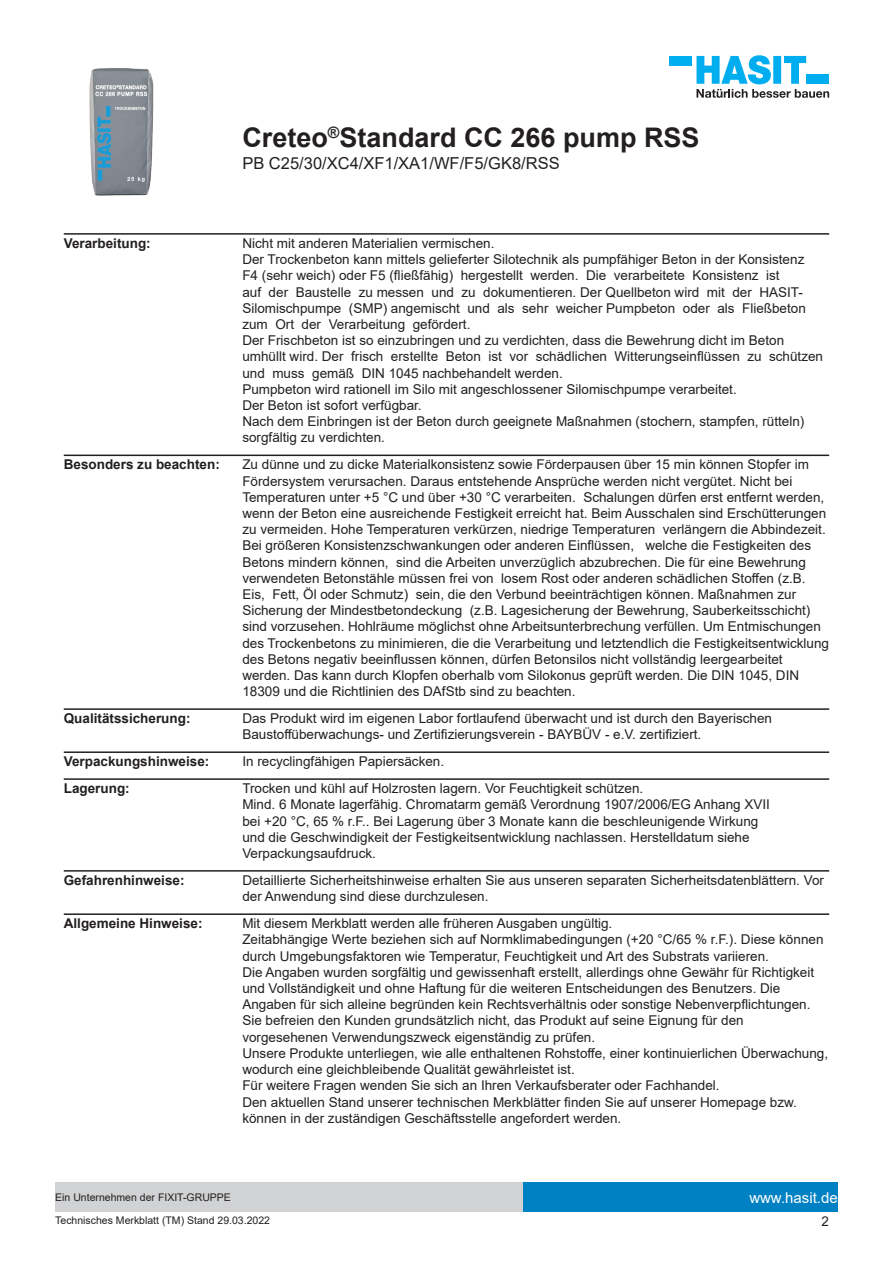
<style>
.page{position:relative;width:893px;height:1263px;background:#fff}
.page>*{position:absolute;margin:0;border:0;box-sizing:border-box;transform-origin:0 0}
.t1{font:700 27px "Arial";color:#231f20}
.t2{font:16.5px "Arial";color:#231f20}
.t3{font:15px "Arial";color:#fff}
.t4{font:13.5px/16.2px "Arial";color:#231f20}
.t5{font:700 13.5px "Arial";color:#231f20}
.t6{font:10.5px "Arial";color:#231f20}
</style>
<div class="page">
<img style="left:89px;top:68px;width:65px;height:128px">
<div style="left:669px;top:56px;width:23px;height:10px;background:#00aeef"></div>
<svg style="left:696px;top:55px;width:133px;height:43px"></svg>
<div style="left:523px;top:1182px;width:315px;height:30px;background:#0081c3"></div>
<div style="left:55px;top:1182px;width:468px;height:30px;background:#d1d2d4"></div>
<hr style="left:64px;top:233px;width:765px;height:2px;background:#231f20">
<hr style="left:64px;top:455px;width:765px;height:1px;background:#231f20">
<hr style="left:64px;top:708px;width:765px;height:2px;background:#231f20">
<hr style="left:64px;top:751px;width:765px;height:2px;background:#231f20">
<hr style="left:64px;top:778px;width:765px;height:2px;background:#231f20">
<hr style="left:64px;top:870px;width:765px;height:2px;background:#231f20">
<hr style="left:64px;top:913px;width:765px;height:2px;background:#231f20">
<h1 class="t1" style="left:242px;top:119px;width:459px">Creteo<sup>®</sup>Standard CC 266 pump RSS</h1>
<p class="t2" style="left:242px;top:152px;width:319px">PB C25/30/XC4/XF1/XA1/WF/F5/GK8/RSS</p>
<p class="t5" style="left:64px;top:234px;width:89px">Verarbeitung:</p>
<p class="t4" style="left:242px;top:235px;width:582px">Nicht mit anderen Materialien vermischen.<br>Der Trockenbeton kann mittels gelieferter Silotechnik als pumpfähiger Beton in der Konsistenz F4 (sehr weich) oder F5 (fließfähig) hergestellt werden. Die verarbeitete Konsistenz ist<br>auf der Baustelle zu messen und zu dokumentieren. Der Quellbeton wird mit der HASIT-Silomischpumpe (SMP) angemischt und als sehr weicher Pumpbeton oder als Fließbeton zum Ort der Verarbeitung gefördert.<br>Der Frischbeton ist so einzubringen und zu verdichten, dass die Bewehrung dicht im Beton umhüllt wird. Der frisch erstellte Beton ist vor schädlichen Witterungseinflüssen zu schützen und muss gemäß DIN 1045 nachbehandelt werden.<br>Pumpbeton wird rationell im Silo mit angeschlossener Silomischpumpe verarbeitet.<br>Der Beton ist sofort verfügbar.<br>Nach dem Einbringen ist der Beton durch geeignete Maßnahmen (stochern, stampfen, rütteln) sorgfältig zu verdichten.</p>
<p class="t5" style="left:64px;top:455px;width:158px">Besonders zu beachten:</p>
<p class="t4" style="left:242px;top:456px;width:588px">Zu dünne und zu dicke Materialkonsistenz sowie Förderpausen über 15 min können Stopfer im Fördersystem verursachen. Daraus entstehende Ansprüche werden nicht vergütet. Nicht bei Temperaturen unter +5 °C und über +30 °C verarbeiten. Schalungen dürfen erst entfernt werden, wenn der Beton eine ausreichende Festigkeit erreicht hat. Beim Ausschalen sind Erschütterungen zu vermeiden. Hohe Temperaturen verkürzen, niedrige Temperaturen verlängern die Abbindezeit.<br>Bei größeren Konsistenzschwankungen oder anderen Einflüssen, welche die Festigkeiten des Betons mindern können, sind die Arbeiten unverzüglich abzubrechen. Die für eine Bewehrung verwendeten Betonstähle müssen frei von losem Rost oder anderen schädlichen Stoffen (z.B.<br>Eis, Fett, Öl oder Schmutz) sein, die den Verbund beeinträchtigen können. Maßnahmen zur Sicherung der Mindestbetondeckung (z.B. Lagesicherung der Bewehrung, Sauberkeitsschicht) sind vorzusehen. Hohlräume möglichst ohne Arbeitsunterbrechung verfüllen. Um Entmischungen des Trockenbetons zu minimieren, die die Verarbeitung und letztendlich die Festigkeitsentwicklung des Betons negativ beeinflussen können, dürfen Betonsilos nicht vollständig leergearbeitet werden. Das kann durch Klopfen oberhalb vom Silokonus geprüft werden. Die DIN 1045, DIN 18309 und die Richtlinien des DAfStb sind zu beachten.</p>
<p class="t5" style="left:64px;top:709px;width:128px">Qualitätssicherung:</p>
<p class="t4" style="left:242px;top:710px;width:531px">Das Produkt wird im eigenen Labor fortlaufend überwacht und ist durch den Bayerischen<br>Baustoffüberwachungs- und Zertifizierungsverein - BAYBÜV - e.V. zertifiziert.</p>
<p class="t5" style="left:64px;top:752px;width:147px">Verpackungshinweise:</p>
<p class="t4" style="left:242px;top:753px;width:203px">In recyclingfähigen Papiersäcken.</p>
<p class="t5" style="left:64px;top:779px;width:68px">Lagerung:</p>
<p class="t4" style="left:242px;top:780px;width:529px">Trocken und kühl auf Holzrosten lagern. Vor Feuchtigkeit schützen.<br>Mind. 6 Monate lagerfähig. Chromatarm gemäß Verordnung 1907/2006/EG Anhang XVII bei +20 °C, 65 % r.F.. Bei Lagerung über 3 Monate kann die beschleunigende Wirkung und die Geschwindigkeit der Festigkeitsentwicklung nachlassen. Herstelldatum siehe Verpackungsaufdruck.</p>
<p class="t5" style="left:64px;top:871px;width:122px">Gefahrenhinweise:</p>
<p class="t4" style="left:242px;top:872px;width:583px">Detaillierte Sicherheitshinweise erhalten Sie aus unseren separaten Sicherheitsdatenblättern. Vor der Anwendung sind diese durchzulesen.</p>
<p class="t5" style="left:64px;top:914px;width:140px">Allgemeine Hinweise:</p>
<p class="t4" style="left:242px;top:915px;width:587px">Mit diesem Merkblatt werden alle früheren Ausgaben ungültig.<br>Zeitabhängige Werte beziehen sich auf Normklimabedingungen (+20 °C/65 % r.F.). Diese können durch Umgebungsfaktoren wie Temperatur, Feuchtigkeit und Art des Substrats variieren.<br>Die Angaben wurden sorgfältig und gewissenhaft erstellt, allerdings ohne Gewähr für Richtigkeit und Vollständigkeit und ohne Haftung für die weiteren Entscheidungen des Benutzers. Die Angaben für sich alleine begründen kein Rechtsverhältnis oder sonstige Nebenverpflichtungen.<br>Sie befreien den Kunden grundsätzlich nicht, das Produkt auf seine Eignung für den vorgesehenen Verwendungszweck eigenständig zu prüfen.<br>Unsere Produkte unterliegen, wie alle enthaltenen Rohstoffe, einer kontinuierlichen Überwachung, wodurch eine gleichbleibende Qualität gewährleistet ist.<br>Für weitere Fragen wenden Sie sich an Ihren Verkaufsberater oder Fachhandel.<br>Den aktuellen Stand unserer technischen Merkblätter finden Sie auf unserer Homepage bzw. können in der zuständigen Geschäftsstelle angefordert werden.</p>
<p class="t6" style="left:55px;top:1190px;width:177px">Ein Unternehmen der FIXIT-GRUPPE</p>
<p class="t3" style="left:749px;top:1187px;width:90px">www.hasit.de</p>
<p class="t6" style="left:55px;top:1213px;width:216px">Technisches Merkblatt (TM) Stand 29.03.2022</p>
<p class="t4" style="left:821px;top:1213px;width:9px">2</p>
</div>
